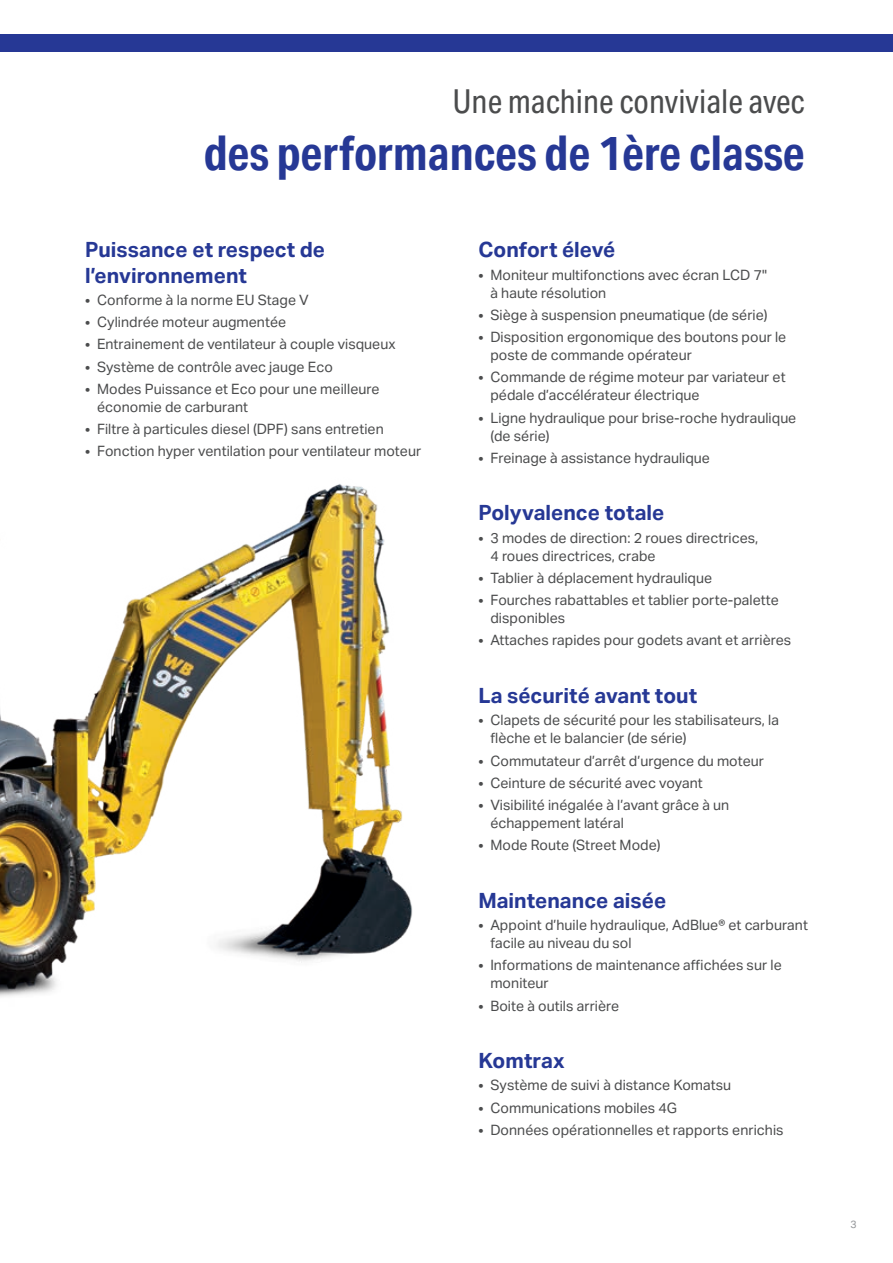
<style>
.page{position:relative;width:893px;height:1263px;background:#fff}
.page>*{position:absolute;margin:0;border:0;box-sizing:border-box;transform-origin:0 0}
.t1{font:700 48px "Aktiv Grotesk Cd";color:#263895}
.t2{font:33px "Aktiv Grotesk Cd";color:#4b4c4d}
.t3{font:700 21px/25.2px "Aktiv Grotesk";color:#263895}
.t4{font:14.25px/18px "Aktiv Grotesk";color:#4b4c4d}
.t5{font:10.5px "Aktiv Grotesk";color:#939598}
</style>
<div class="page">
<img style="left:0;top:484px;width:413px;height:513px">
<div style="left:0;top:34px;width:893px;height:17px;background:#263895"></div>
<h2 class="t2" style="left:453px;top:82px;width:353px">Une machine conviviale avec</h2>
<h1 class="t1" style="left:204px;top:125px;width:602px">des performances de 1ère classe</h1>
<h3 class="t3" style="left:85px;top:238px;width:242px">Puissance et respect de l’environnement</h3>
<p class="t4" style="left:85px;top:291px;width:225px">• Conforme à la norme EU Stage V</p>
<p class="t4" style="left:85px;top:313px;width:203px">• Cylindrée moteur augmentée</p>
<p class="t4" style="left:85px;top:335px;width:312px">• Entrainement de ventilateur à couple visqueux</p>
<p class="t4" style="left:85px;top:358px;width:249px">• Système de contrôle avec jauge Eco</p>
<p class="t4" style="left:97px;top:380px;width:284px;text-indent:-12px">• Modes Puissance et Eco pour une meilleure économie de carburant</p>
<p class="t4" style="left:85px;top:420px;width:300px">• Filtre à particules diesel (DPF) sans entretien</p>
<p class="t4" style="left:85px;top:442px;width:338px">• Fonction hyper ventilation pour ventilateur moteur</p>
<h3 class="t3" style="left:478px;top:238px;width:139px">Confort élevé</h3>
<p class="t4" style="left:490px;top:266px;width:278px;text-indent:-12px">• Moniteur multifonctions avec écran LCD 7" à haute résolution</p>
<p class="t4" style="left:478px;top:306px;width:291px">• Siège à suspension pneumatique (de série)</p>
<p class="t4" style="left:490px;top:328px;width:298px;text-indent:-12px">• Disposition ergonomique des boutons pour le poste de commande opérateur</p>
<p class="t4" style="left:490px;top:368px;width:297px;text-indent:-12px">• Commande de régime moteur par variateur et pédale d’accélérateur électrique</p>
<p class="t4" style="left:490px;top:409px;width:308px;text-indent:-12px">• Ligne hydraulique pour brise-roche hydraulique (de série)</p>
<p class="t4" style="left:478px;top:449px;width:233px">• Freinage à assistance hydraulique</p>
<h3 class="t3" style="left:478px;top:501px;width:188px">Polyvalence totale</h3>
<p class="t4" style="left:490px;top:529px;width:269px;text-indent:-12px">• 3 modes de direction: 2 roues directrices,<br>4 roues directrices, crabe</p>
<p class="t4" style="left:478px;top:569px;width:235px">• Tablier à déplacement hydraulique</p>
<p class="t4" style="left:490px;top:591px;width:290px;text-indent:-12px">• Fourches rabattables et tablier porte-palette disponibles</p>
<p class="t4" style="left:478px;top:631px;width:315px">• Attaches rapides pour godets avant et arrières</p>
<h3 class="t3" style="left:478px;top:683px;width:220px">La sécurité avant tout</h3>
<p class="t4" style="left:490px;top:711px;width:290px;text-indent:-12px">• Clapets de sécurité pour les stabilisateurs, la flèche et le balancier (de série)</p>
<p class="t4" style="left:478px;top:751px;width:287px">• Commutateur d’arrêt d’urgence du moteur</p>
<p class="t4" style="left:478px;top:774px;width:226px">• Ceinture de sécurité avec voyant</p>
<p class="t4" style="left:490px;top:796px;width:240px;text-indent:-12px">• Visibilité inégalée à l’avant grâce à un échappement latéral</p>
<p class="t4" style="left:478px;top:836px;width:184px">• Mode Route (Street Mode)</p>
<h3 class="t3" style="left:478px;top:888px;width:190px">Maintenance aisée</h3>
<p class="t4" style="left:490px;top:916px;width:319px;text-indent:-12px">• Appoint d’huile hydraulique, AdBlue® et carburant facile au niveau du sol</p>
<p class="t4" style="left:490px;top:956px;width:293px;text-indent:-12px">• Informations de maintenance affichées sur le moniteur</p>
<p class="t4" style="left:478px;top:997px;width:142px">• Boite à outils arrière</p>
<h3 class="t3" style="left:478px;top:1048px;width:88px">Komtrax</h3>
<p class="t4" style="left:478px;top:1076px;width:254px">• Système de suivi à distance Komatsu</p>
<p class="t4" style="left:478px;top:1099px;width:200px">• Communications mobiles 4G</p>
<p class="t4" style="left:478px;top:1121px;width:307px">• Données opérationnelles et rapports enrichis</p>
<p class="t5" style="left:850px;top:1218px;width:8px">3</p>
</div>
